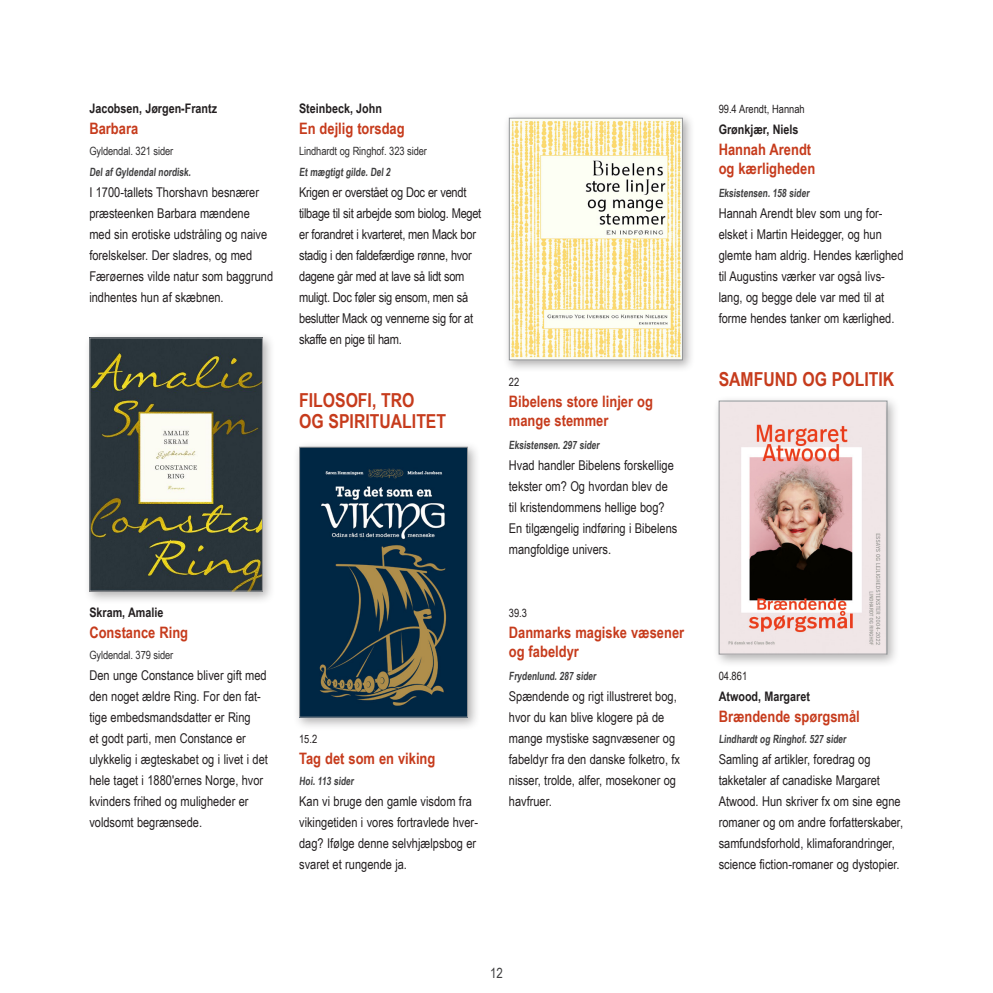
<style>
.page{position:relative;width:993px;height:993px;background:#fff}
.page>*{position:absolute;margin:0;border:0;box-sizing:border-box;transform-origin:0 0}
.Kategori{font:700 19.25px/21px "Arial Narrow";color:#c63b1c}
.TITEL{font:700 15.75px/19.2px "Arial Narrow";color:#c63b1c}
.t1{font:14px "Arial Narrow";color:#3e3e3f}
.NOTE{font:13.47px/21px "Arial Narrow";color:#231f20}
.NOTE-2{font:13.47px/21px "Arial Narrow";letter-spacing:-.02em;color:#231f20}
.FORF{font:700 13.12px "Arial Narrow";color:#231f20}
.FORLAG{font:700 11.38px "Arial Narrow";color:#3e3e3f;scale:.9 1}
.FORLAG-2{font:11.38px "Arial Narrow";letter-spacing:-.01em;color:#312f30}
.Serie{font:700 11.38px "Arial Narrow";color:#3e3e3f;scale:.9 1}
.DK5{font:11.38px "Arial Narrow";color:#231f20}
</style>
<div class="page">
<div style="left:83px;top:331px;width:193px;height:273px;background:#231f20;opacity:.35"></div>
<img style="left:91px;top:339px;width:170px;height:250px">
<div style="left:89px;top:337px;width:174px;height:254px;border:1px solid #939598"></div>
<div style="left:293px;top:440px;width:188px;height:290px;background:#231f20;opacity:.35"></div>
<img style="left:301px;top:448px;width:165px;height:267px">
<div style="left:299px;top:446px;width:169px;height:271px;border:1px solid #939598"></div>
<div style="left:503px;top:112px;width:191px;height:260px;background:#231f20;opacity:.35"></div>
<img style="left:510px;top:120px;width:170px;height:238px">
<div style="left:508px;top:118px;width:174px;height:242px;border:1px solid #939598"></div>
<div style="left:712px;top:394px;width:188px;height:273px;background:#231f20;opacity:.35"></div>
<img style="left:720px;top:402px;width:165px;height:250px">
<div style="left:718px;top:400px;width:169px;height:254px;border:1px solid #939598"></div>
<p class="FORF" style="left:89px;top:98px;width:129px">Jacobsen, Jørgen-Frantz</p>
<p class="TITEL" style="left:89px;top:118px;width:50px">Barbara</p>
<p class="FORLAG-2" style="left:89px;top:142px;width:85px">Gyldendal. 321 sider</p>
<p class="Serie" style="left:89px;top:163px;width:116px">Del af Gyldendal nordisk.</p>
<p class="NOTE" style="left:89px;top:181px;width:185px">I 1700-tallets Thorshavn besnærer præsteenken Barbara mændene med sin erotiske udstråling og naive forelskelser. Der sladres, og med<br>Færøernes vilde natur som baggrund indhentes hun af skæbnen.</p>
<p class="FORF" style="left:299px;top:98px;width:84px">Steinbeck, John</p>
<p class="TITEL" style="left:299px;top:118px;width:107px">En dejlig torsdag</p>
<p class="FORLAG-2" style="left:299px;top:142px;width:129px">Lindhardt og Ringhof. 323 sider</p>
<p class="Serie" style="left:299px;top:163px;width:105px">Et mægtigt gilde. Del 2</p>
<p class="NOTE-2" style="left:299px;top:181px;width:184px">Krigen er overstået og Doc er vendt tilbage til sit arbejde som biolog. Meget er forandret i kvarteret, men Mack bor stadig i den faldefærdige rønne, hvor dagene går med at lave så lidt som muligt. Doc føler sig ensom, men så beslutter Mack og vennerne sig for at skaffe en pige til ham.</p>
<h1 class="Kategori" style="left:299px;top:388px;width:148px">FILOSOFI, TRO<br>OG SPIRITUALITET</h1>
<p class="FORF" style="left:89px;top:602px;width:76px">Skram, Amalie</p>
<p class="TITEL" style="left:89px;top:622px;width:100px">Constance Ring</p>
<p class="FORLAG-2" style="left:89px;top:646px;width:85px">Gyldendal. 379 sider</p>
<p class="NOTE" style="left:89px;top:664px;width:180px">Den unge Constance bliver gift med den noget ældre Ring. For den fat&shy;tige embedsmandsdatter er Ring<br>et godt parti, men Constance er ulykkelig i ægteskabet og i livet i det hele taget i 1880'ernes Norge, hvor kvinders frihed og muligheder er voldsomt begrænsede.</p>
<p class="DK5" style="left:299px;top:730px;width:20px">15.2</p>
<p class="TITEL" style="left:299px;top:748px;width:138px">Tag det som en viking</p>
<p class="FORLAG" style="left:299px;top:772px;width:64px">Hoi. 113 sider</p>
<p class="NOTE" style="left:299px;top:790px;width:180px">Kan vi bruge den gamle visdom fra vikingetiden i vores fortravlede hver&shy;dag? Ifølge denne selvhjælpsbog er svaret et rungende ja.</p>
<p class="DK5" style="left:508px;top:373px;width:12px">22</p>
<p class="TITEL" style="left:508px;top:391px;width:145px">Bibelens store linjer og mange stemmer</p>
<p class="FORLAG" style="left:508px;top:436px;width:104px">Eksistensen. 297 sider</p>
<p class="NOTE" style="left:508px;top:454px;width:170px">Hvad handler Bibelens forskellige tekster om? Og hvordan blev de til kristendommens hellige bog?<br>En tilgængelig indføring i Bibelens mangfoldige univers.</p>
<p class="DK5" style="left:508px;top:604px;width:20px">39.3</p>
<p class="TITEL" style="left:508px;top:622px;width:177px">Danmarks magiske væsener og fabeldyr</p>
<p class="FORLAG" style="left:508px;top:667px;width:100px">Frydenlund. 287 sider</p>
<p class="NOTE" style="left:508px;top:685px;width:173px">Spændende og rigt illustreret bog, hvor du kan blive klogere på de mange mystiske sagnvæsener og fabeldyr fra den danske folketro, fx nisser, trolde, alfer, mosekoner og havfruer.</p>
<p class="DK5" style="left:718px;top:100px;width:88px">99.4 Arendt, Hannah</p>
<p class="FORF" style="left:718px;top:119px;width:81px">Grønkjær, Niels</p>
<p class="TITEL" style="left:718px;top:139px;width:98px">Hannah Arendt og kærligheden</p>
<p class="FORLAG" style="left:718px;top:184px;width:104px">Eksistensen. 158 sider</p>
<p class="NOTE" style="left:718px;top:202px;width:186px">Hannah Arendt blev som ung for&shy;elsket i Martin Heidegger, og hun glemte ham aldrig. Hendes kærlighed til Augustins værker var også livs&shy;lang, og begge dele var med til at forme hendes tanker om kærlighed.</p>
<h1 class="Kategori" style="left:718px;top:367px;width:177px">SAMFUND OG POLITIK</h1>
<p class="DK5" style="left:718px;top:667px;width:30px">04.861</p>
<p class="FORF" style="left:718px;top:686px;width:93px">Atwood, Margaret</p>
<p class="TITEL" style="left:718px;top:706px;width:143px">Brændende spørgsmål</p>
<p class="FORLAG" style="left:718px;top:730px;width:145px">Lindhardt og Ringhof. 527 sider</p>
<p class="NOTE" style="left:718px;top:748px;width:186px">Samling af artikler, foredrag og takketaler af canadiske Margaret Atwood. Hun skriver fx om sine egne romaner og om andre forfatterskaber, samfundsforhold, klimaforandringer, science fiction-romaner og dystopier.</p>
<p class="t1" style="left:490px;top:962px;width:14px">12</p>
</div>
